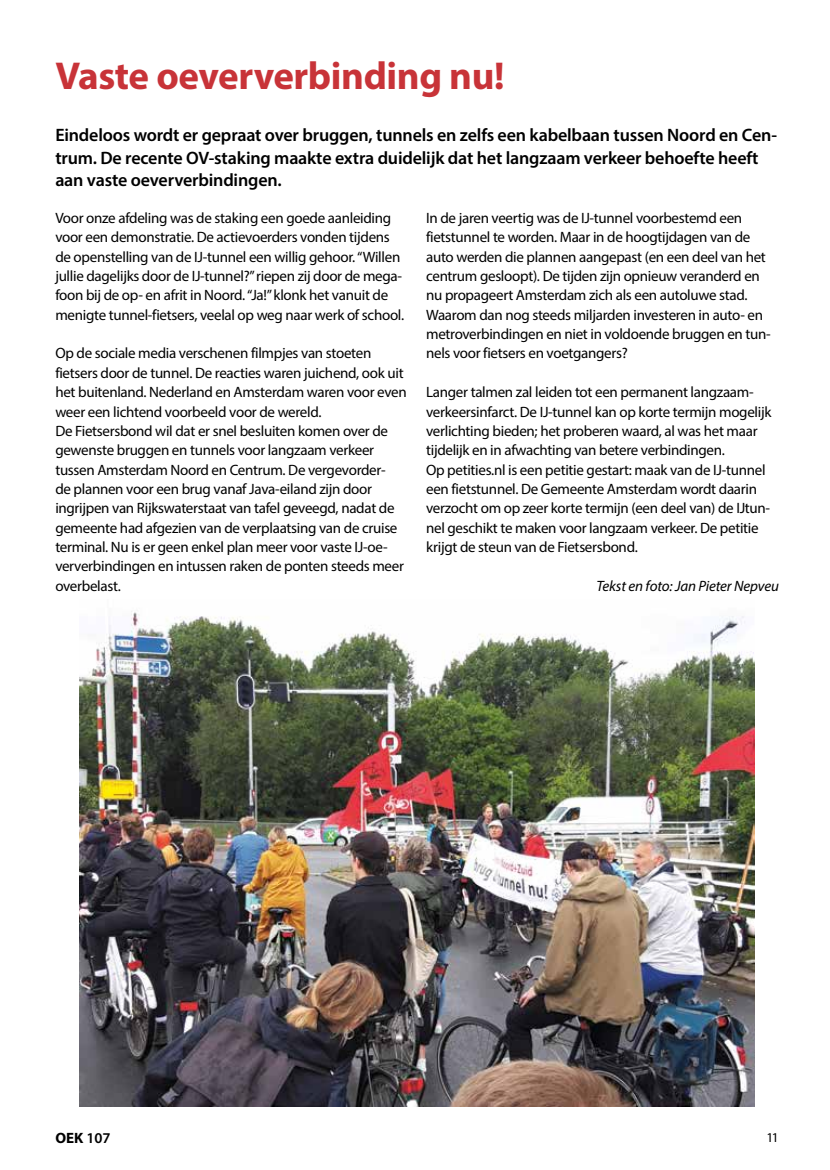
<style>
.page{position:relative;width:830px;height:1170px;background:#fff}
.page>*{position:absolute;margin:0;border:0;box-sizing:border-box;transform-origin:0 0}
.t1{font:700 39px "Myriad Pro";letter-spacing:-.01em;color:#c83338}
.t2{font:600 18px/22.5px "Myriad Pro";letter-spacing:-.01em;color:#000}
.t3{font:15px/19.4px "Myriad Pro";letter-spacing:-.02em;color:#000}
.t4{font:italic 15px "Myriad Pro";letter-spacing:-.01em;color:#000}
.t5{font:700 15px "Myriad Pro";color:#000}
.t6{font:13.5px "Myriad Pro";color:#000}
.s1{font-weight:600}
</style>
<div class="page">
<img style="left:79px;top:611px;width:675px;height:495px">
<h1 class="t1" style="left:55px;top:50px;width:450px">Vaste oeververbinding nu!</h1>
<p class="t2" style="left:55px;top:123px;width:722px">Eindeloos wordt er gepraat over bruggen, tunnels en zelfs een kabelbaan tussen Noord en Cen&shy;trum. De recente OV-staking maakte extra duidelijk dat het langzaam verkeer behoefte heeft aan vaste oeververbindingen.</p>
<p class="t3" style="left:55px;top:208px;width:350px">Voor onze afdeling was de staking een goede aanleiding voor een demonstratie. De actievoerders vonden tijdens de openstelling van de IJ-tunnel een willig gehoor. “Willen jullie dagelijks door de IJ-tunnel?” riepen zij door de mega&shy;foon bij de op- en afrit in Noord. “Ja!” klonk het vanuit de menigte tunnel-fietsers, veelal op weg naar werk of school.</p>
<p class="t3" style="left:55px;top:343px;width:353px">Op de sociale media verschenen filmpjes van stoeten fietsers door de tunnel. De reacties waren juichend, ook uit het buitenland. Nederland en Amsterdam waren voor even weer een lichtend voorbeeld voor de wereld.<br>De Fietsersbond wil dat er snel besluiten komen over de gewenste bruggen en tunnels voor langzaam verkeer tussen Amsterdam Noord en Centrum. De vergevorder-<br>de plannen voor een brug vanaf Java-eiland zijn door ingrijpen van Rijkswaterstaat van tafel geveegd, nadat de gemeente had afgezien van de verplaatsing van de cruise terminal. Nu is er geen enkel plan meer voor vaste IJ-oe&shy;ververbindingen en intussen raken de ponten steeds meer overbelast.</p>
<p class="t3" style="left:426px;top:208px;width:346px">In de jaren veertig was de IJ-tunnel voorbestemd een fietstunnel te worden. Maar in de hoogtijdagen van de auto werden die plannen aangepast (en een deel van het centrum gesloopt). De tijden zijn opnieuw veranderd en nu propageert Amsterdam zich als een autoluwe stad.<br>Waarom dan nog steeds miljarden investeren in auto- en metroverbindingen en niet in voldoende bruggen en tun&shy;nels voor fietsers en voetgangers?</p>
<p class="t3" style="left:426px;top:382px;width:346px">Langer talmen zal leiden tot een permanent langzaam&shy;verkeersinfarct. De IJ-tunnel kan op korte termijn mogelijk verlichting bieden; het proberen waard, al was het maar tijdelijk en in afwachting van betere verbindingen.<br>Op petities.nl is een petitie gestart: maak van de IJ-tunnel een fietstunnel. De Gemeente Amsterdam wordt daarin verzocht om op zeer korte termijn (een deel van) de IJtun&shy;nel geschikt te maken voor langzaam verkeer. De petitie krijgt de steun van de Fietsersbond.</p>
<p class="t4" style="left:596px;top:576px;width:184px">Tekst en foto: Jan Pieter Nepveu</p>
<p class="t5" style="left:55px;top:1127px;width:57px">OEK <span class="s1">107</span></p>
<p class="t6" style="left:766px;top:1128px;width:14px">11</p>
</div>
